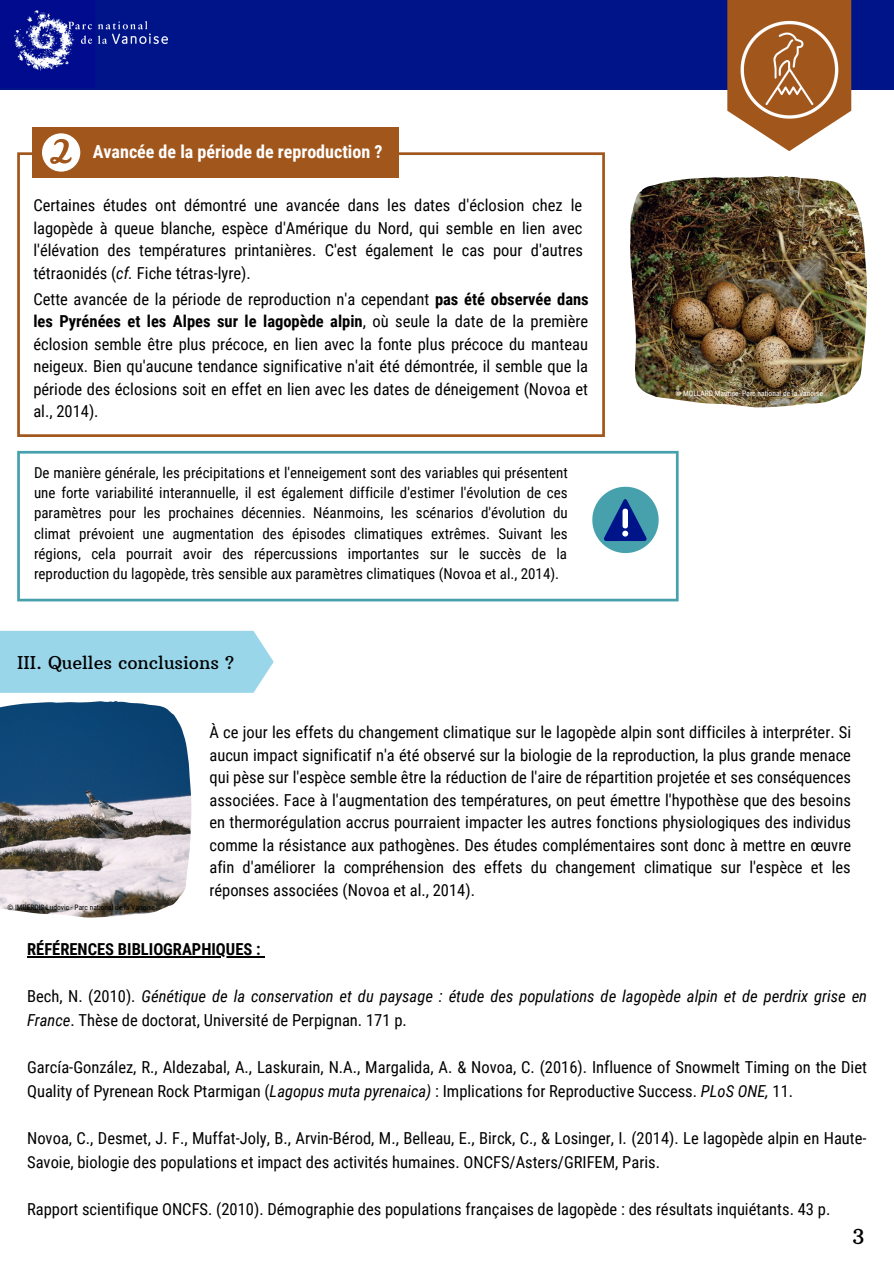
<style>
.page{position:relative;width:894px;height:1264px;background:#fff}
.page>*{position:absolute;margin:0;border:0;box-sizing:border-box;transform-origin:0 0}
.t1{font:21px "Arbutus Slab";color:#000}
.t2{font:700 18px "Roboto Condensed";color:#fff}
.t3{font:18px "Arbutus Slab";color:#000}
.t4{font:16.5px/22.5px "Roboto Condensed";color:#000;text-align:justify}
.t5{font:italic 16.5px/23.7px "Roboto Condensed";color:#000}
.t6{font:700 16.5px "Roboto Condensed";color:#000}
.t7{font:15px/20.2px "Roboto Condensed";color:#000;text-align:justify}
.t8{font:7.5px "Roboto Condensed";color:#000}
.t9{font:7.5px "Roboto Condensed";color:#fff}
.s1{font-style:italic}
.s2{font-weight:700}
.s3{font-style:normal}
</style>
<div class="page">
<svg style="left:17px;top:152px;width:587px;height:285px"></svg>
<svg style="left:17px;top:451px;width:661px;height:150px"></svg>
<svg style="left:592px;top:487px;width:66px;height:66px"></svg>
<div style="left:0;top:0;width:893px;height:90px;background:#001489"></div>
<svg style="left:727px;top:0;width:124px;height:151px;background:#b47a4e"></svg>
<img style="left:14px;top:10px;width:154px;height:61px">
<div style="left:32px;top:127px;width:366px;height:51px;background:#a1561c"></div>
<svg style="left:42px;top:133px;width:38px;height:39px"></svg>
<hr style="left:27px;top:956px;width:234px;height:1px;background:#000">
<img style="left:630px;top:176px;width:236px;height:231px">
<div style="left:0;top:631px;width:273px;height:61px;background:#99d6ea"></div>
<img style="left:0;top:701px;width:191px;height:216px">
<p class="t2" style="left:93px;top:141px;width:291px">Avancée de la période de reproduction ?</p>
<p class="t4" style="left:33px;top:194px;width:551px">Certaines études ont démontré une avancée dans les dates d'éclosion chez le lagopède à queue blanche, espèce d'Amérique du Nord, qui semble en lien avec l'élévation des températures printanières. C'est également le cas pour d'autres tétraonidés (<span class="s1">cf.</span> Fiche tétras-lyre).</p>
<p class="t4" style="left:33px;top:288px;width:556px">Cette avancée de la période de reproduction n'a cependant <span class="s2">pas été observée dans les Pyrénées et les Alpes sur le lagopède alpin</span>, où seule la date de la première éclosion semble être plus précoce, en lien avec la fonte plus précoce du manteau neigeux. Bien qu'aucune tendance significative n'ait été démontrée, il semble que la période des éclosions soit en effet en lien avec les dates de déneigement (Novoa et al., 2014).</p>
<p class="t7" style="left:34px;top:462px;width:535px">De manière générale, les précipitations et l'enneigement sont des variables qui présentent une forte variabilité interannuelle, il est également difficile d'estimer l'évolution de ces paramètres pour les prochaines décennies. Néanmoins, les scénarios d'évolution du climat prévoient une augmentation des épisodes climatiques extrêmes. Suivant les régions, cela pourrait avoir des répercussions importantes sur le succès de la reproduction du lagopède, très sensible aux paramètres climatiques (Novoa et al., 2014).</p>
<p class="t3" style="left:17px;top:651px;width:219px">III. Quelles conclusions ?</p>
<p class="t9" style="left:675px;top:389px;width:149px">© MOLLARD Maurice- Parc national de la Vanoise</p>
<p class="t8" style="left:7px;top:903px;width:149px">© IMBERDIS Ludovic - Parc national de la Vanoise</p>
<p class="t4" style="left:209px;top:721px;width:643px">À ce jour les effets du changement climatique sur le lagopède alpin sont difficiles à interpréter. Si aucun impact significatif n'a été observé sur la biologie de la reproduction, la plus grande menace qui pèse sur l'espèce semble être la réduction de l'aire de répartition projetée et ses conséquences associées. Face à l'augmentation des températures, on peut émettre l'hypothèse que des besoins en thermorégulation accrus pourraient impacter les autres fonctions physiologiques des individus comme la résistance aux pathogènes. Des études complémentaires sont donc à mettre en œuvre afin d'améliorer la compréhension des effets du changement climatique sur l'espèce et les réponses associées (Novoa et al., 2014).</p>
<p class="t6" style="left:27px;top:939px;width:235px">RÉFÉRENCES BIBLIOGRAPHIQUES :</p>
<p class="t5" style="left:27px;top:984px;width:841px"><span class="s3">Bech, N. (2010).</span> Génétique de la conservation et du paysage : étude des populations de lagopède alpin et de perdrix grise en<br>France<span class="s3">. Thèse de doctorat, Université de Perpignan. 171 p.</span></p>
<p class="t4" style="left:27px;top:1055px;width:841px;line-height:23.7px">García-González, R., Aldezabal, A., Laskurain, N.A., Margalida, A. &amp; Novoa, C. (2016). Influence of Snowmelt Timing on the Diet<br>Quality of Pyrenean Rock Ptarmigan (<span class="s1">Lagopus muta pyrenaica)</span> : Implications for Reproductive Success. <span class="s1">PLoS ONE,</span> 11.</p>
<p class="t4" style="left:27px;top:1126px;width:840px;line-height:23.7px">Novoa, C., Desmet, J. F., Muffat-Joly, B., Arvin-Bérod, M., Belleau, E., Birck, C., &amp; Losinger, I. (2014). Le lagopède alpin en Haute-<br>Savoie, biologie des populations et impact des activités humaines. ONCFS/Asters/GRIFEM, Paris.</p>
<p class="t4" style="left:27px;top:1198px;width:804px">Rapport scientifique ONCFS. (2010). Démographie des populations françaises de lagopède : des résultats inquiétants. 43 p.</p>
<p class="t1" style="left:851px;top:1223px;width:14px">3</p>
</div>
